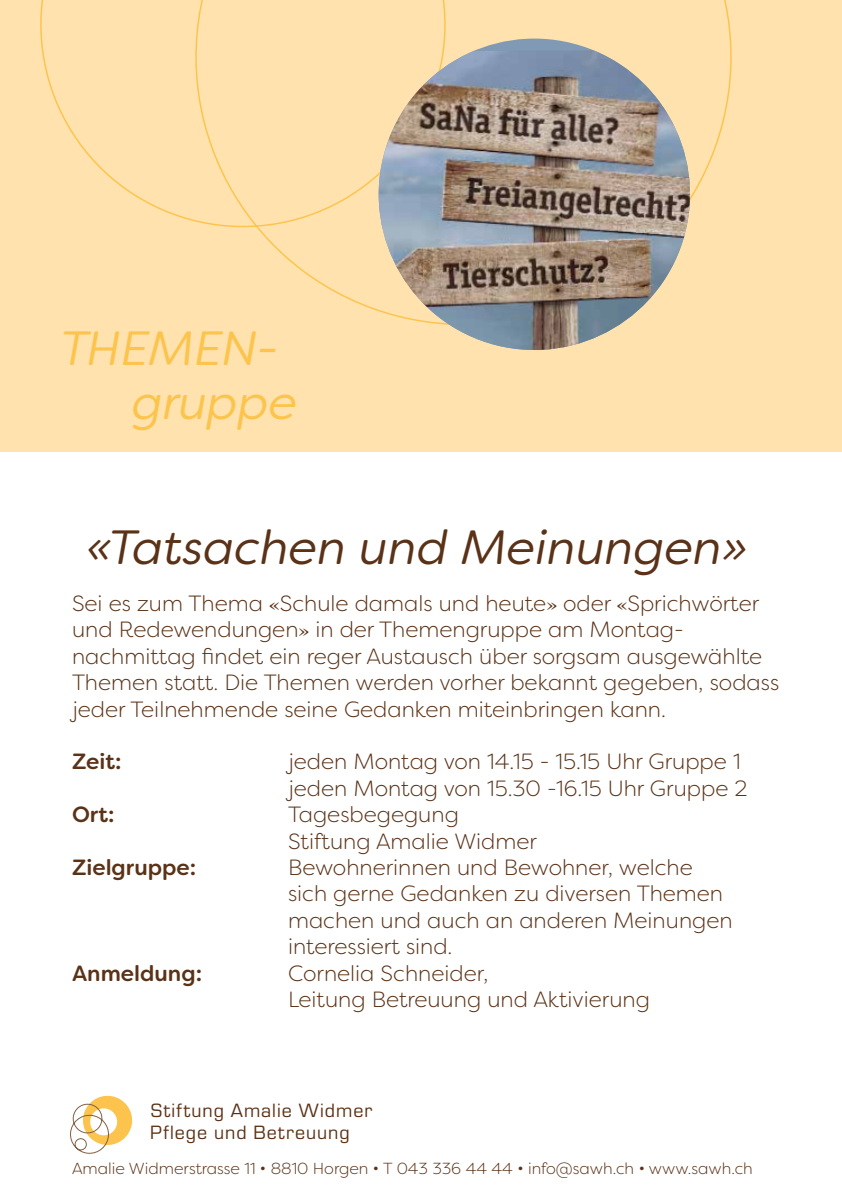
<style>
.page{position:relative;width:842px;height:1191px;background:#fff}
.page>*{position:absolute;margin:0;border:0;box-sizing:border-box;transform-origin:0 0}
.t1{font:italic 48px "Filson Soft";color:#5a3217}
.t2{font:italic 48px/54px "Filson Soft";letter-spacing:-.005em;color:#fcc44c}
.t3{font:300 22px/26.4px "Filson Soft";color:#5a3217}
.t4{font:500 22px "Filson Soft";color:#5a3217}
.t5{font:20px/22px "Eurostile";letter-spacing:.05em;color:#5a3217}
.t6{font:300 16px "Filson Soft";color:#5a3217}
.s1{font-family:"Freight Text Pro";font-weight:400}
.s2{font-weight:400}
</style>
<div class="page">
<div style="left:0;top:0;width:842px;height:451px;background:#ffe2ad"></div>
<svg style="left:70px;top:1095px;width:63px;height:59px"></svg>
<svg style="left:40px;top:0;width:692px;height:304px"></svg>
<svg style="left:359px;top:19px;width:351px;height:285px"></svg>
<img style="left:359px;top:50px;width:350px;height:300px">
<h1 class="t2" style="left:132px;top:321px;width:167px;text-indent:-72px">THEMEN&shy;gruppe</h1>
<h1 class="t1" style="left:87px;top:517px;width:663px">«Tatsachen und Meinungen»</h1>
<p class="t3" style="left:72px;top:590px;width:709px">Sei es zum Thema <span class="s1">«</span>Schule damals und heute<span class="s1">»</span> oder <span class="s1">«</span>Sprichwörter und Redewendungen<span class="s1">»</span> in der Themengruppe am Montag&shy;nachmittag findet ein reger Austausch über sorgsam ausgewählte Themen statt. Die Themen werden vorher bekannt gegeben, sodass jeder Teilnehmende seine Gedanken miteinbringen kann.</p>
<p class="t4" style="left:72px;top:747px;width:51px">Zeit:</p>
<p class="t3" style="left:288px;top:748px;width:461px">jeden Montag von 14.15 - 15.15 Uhr Gruppe 1 jeden Montag von 15.30 -16.15 Uhr Gruppe 2</p>
<p class="t4" style="left:72px;top:800px;width:44px">Ort:</p>
<p class="t3" style="left:288px;top:801px;width:250px">Tagesbegegung<br>Stiftung Amalie Widmer</p>
<p class="t4" style="left:72px;top:853px;width:126px">Zielgruppe:</p>
<p class="t3" style="left:288px;top:854px;width:446px">Bewohnerinnen und Bewohner, welche sich gerne Gedanken zu diversen Themen machen und auch an anderen Meinungen interessiert sind.</p>
<p class="t4" style="left:72px;top:958px;width:132px">Anmeldung:</p>
<p class="t3" style="left:288px;top:959px;width:363px">Cornelia Schneider,<br>Leitung Betreuung und Aktivierung</p>
<p class="t5" style="left:150px;top:1098px;width:224px">Stiftung Amalie Widmer<br>Pflege und Betreuung</p>
<p class="t6" style="left:72px;top:1158px;width:682px">Amalie Widmerstrasse 11 <span class="s2">•</span> 8810 Horgen <span class="s2">•</span> T 043 336 44 44 <span class="s2">•</span> info@sawh.ch <span class="s2">•</span> www.sawh.ch</p>
</div>
